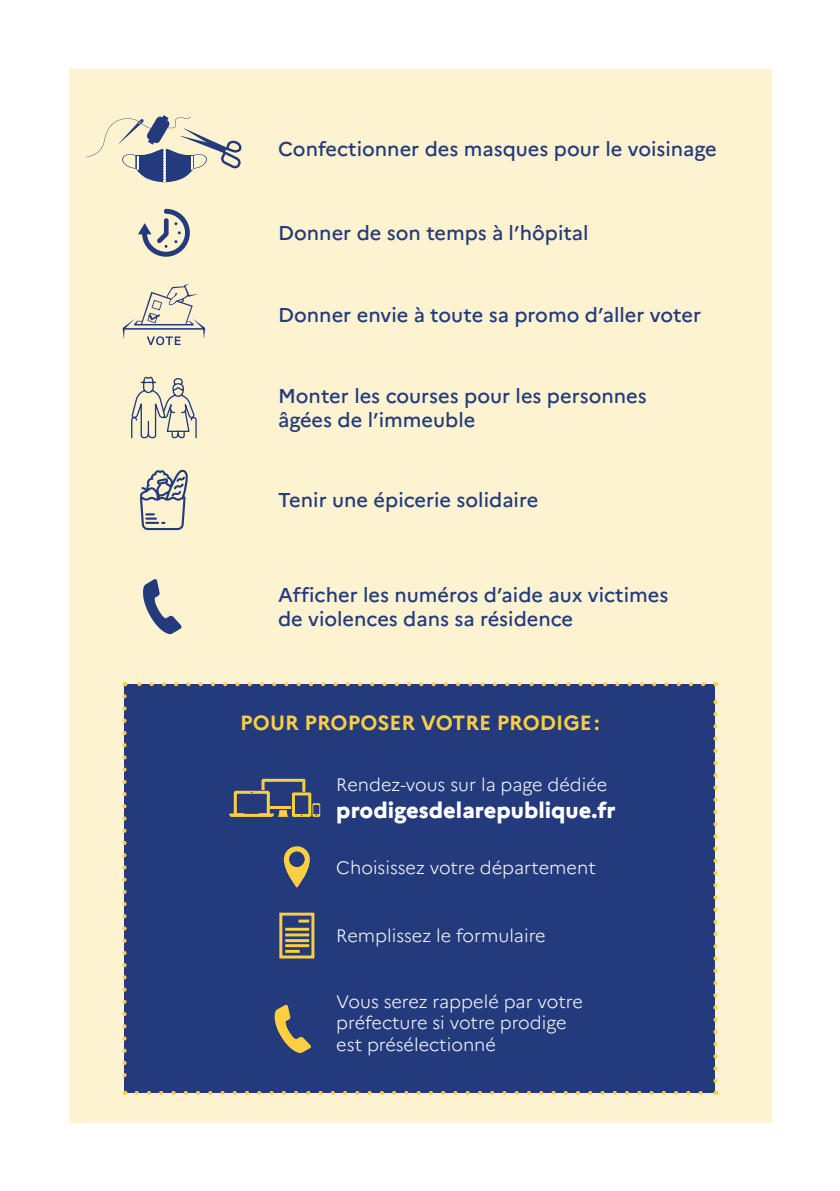
<style>
.page{position:relative;width:840px;height:1191px;background:#fff}
.page>*{position:absolute;margin:0;border:0;box-sizing:border-box;transform-origin:0 0}
.t1{font:800 22px "Marianne";color:#fff}
.t2{font:700 20.6px "Marianne";color:#fdcf41}
.t3{font:500 20px/24px "Marianne";color:#233b7d}
.t4{font:300 18px/21.6px "Marianne";color:#fff}
</style>
<div class="page">
<div style="left:69px;top:69px;width:702px;height:1054px;background:#fef3d0"></div>
<div style="left:124px;top:684px;width:591px;height:409px;background:#233b7d"></div>
<svg style="left:136px;top:1091px;width:567px;height:4px"></svg>
<svg style="left:122px;top:696px;width:4px;height:399px"></svg>
<svg style="left:713px;top:682px;width:4px;height:399px"></svg>
<svg style="left:124px;top:682px;width:579px;height:4px"></svg>
<svg style="left:229px;top:779px;width:91px;height:38px"></svg>
<hr style="left:270px;top:806px;width:21px;height:3px;background:#fdcf41">
<svg style="left:274px;top:1004px;width:37px;height:49px"></svg>
<svg style="left:279px;top:912px;width:36px;height:47px"></svg>
<svg style="left:284px;top:846px;width:26px;height:42px"></svg>
<svg style="left:86px;top:115px;width:156px;height:67px"></svg>
<svg style="left:138px;top:209px;width:52px;height:48px"></svg>
<svg style="left:122px;top:283px;width:83px;height:62px"></svg>
<svg style="left:131px;top:376px;width:66px;height:63px"></svg>
<svg style="left:140px;top:469px;width:48px;height:61px"></svg>
<svg style="left:143px;top:579px;width:38px;height:55px"></svg>
<p class="t3" style="left:278px;top:137px;width:440px">Confectionner des masques pour le voisinage</p>
<p class="t3" style="left:278px;top:221px;width:312px">Donner de son temps à l’hôpital</p>
<p class="t3" style="left:278px;top:303px;width:424px">Donner envie à toute sa promo d’aller voter</p>
<p class="t3" style="left:278px;top:384px;width:370px">Monter les courses pour les personnes âgées de l’immeuble</p>
<p class="t3" style="left:278px;top:488px;width:261px">Tenir une épicerie solidaire</p>
<p class="t3" style="left:278px;top:583px;width:391px">Afficher les numéros d’aide aux victimes de violences dans sa résidence</p>
<p class="t2" style="left:240px;top:710px;width:361px">POUR PROPOSER VOTRE PRODIGE:</p>
<p class="t4" style="left:336px;top:774px;width:272px">Rendez-vous sur la page dédiée</p>
<p class="t1" style="left:336px;top:796px;width:280px">prodigesdelarepublique.fr</p>
<p class="t4" style="left:336px;top:856px;width:261px">Choisissez votre département</p>
<p class="t4" style="left:336px;top:925px;width:211px">Remplissez le formulaire</p>
<p class="t4" style="left:336px;top:990px;width:248px">Vous serez rappelé par votre préfecture si votre prodige est présélectionné</p>
</div>
